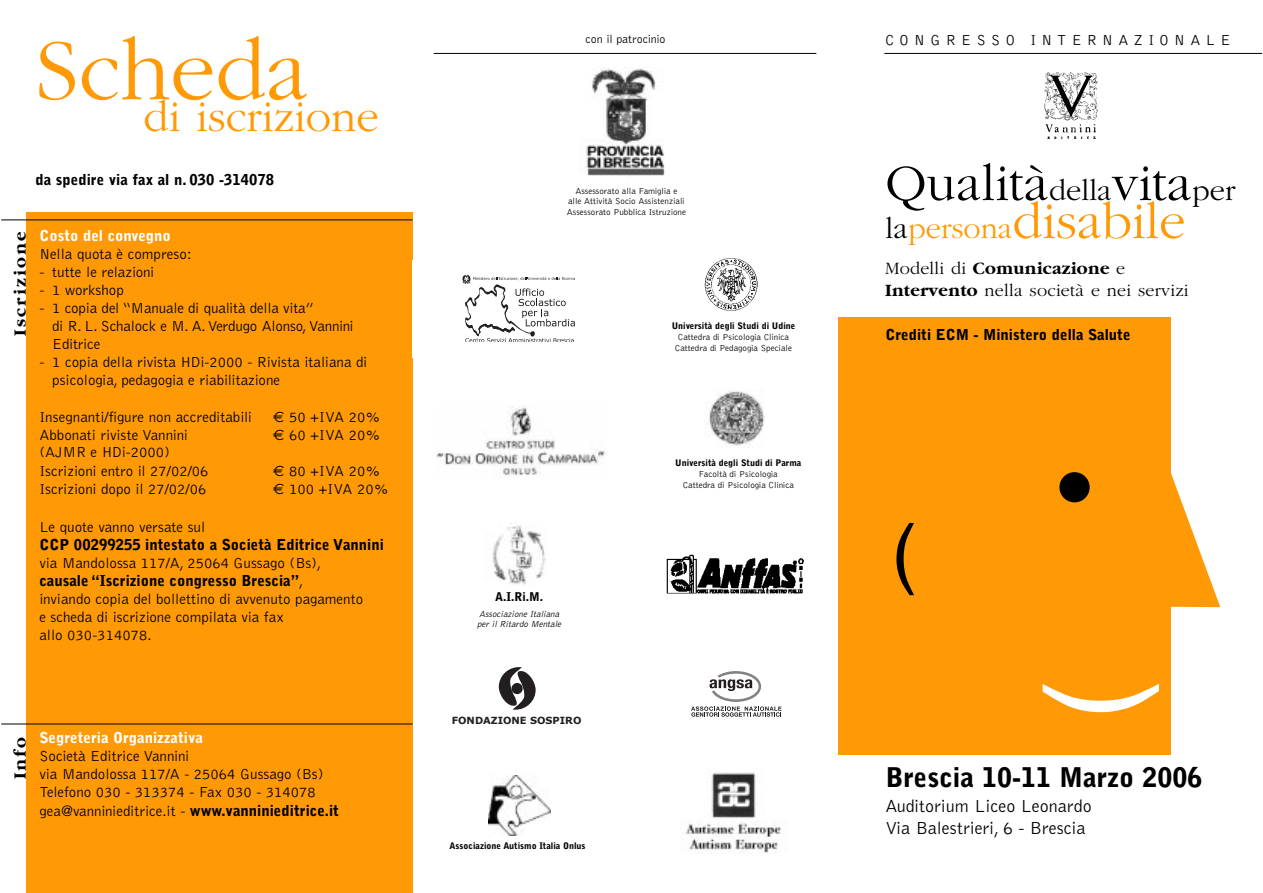
<style>
.page{position:relative;width:1263px;height:893px;background:#fff}
.page>*{position:absolute;margin:0;border:0;box-sizing:border-box;transform-origin:0 0}
.t1{font:124.65px "Helvetica";color:#fff}
.t2{font:300 90px "Garamond";color:#ff9906}
.t3{font:77.4px "Helvetica";color:#000}
.t4{font:300 52.8px/38px "Garamond";color:#000}
.t5{font:300 45px "Garamond";color:#ff9906}
.t6{font:900 27px "Bell Gothic";color:#000}
.t7{font:300 18px/21.6px "Garamond";letter-spacing:.015em;color:#000}
.t8{font:300 18px/21.6px "Bell Gothic";color:#000}
.t9{font:700 18px "Garamond";letter-spacing:.125em;color:#000}
.t10{font:300 15px/18px "Bell Gothic";color:#000}
.t11{font:900 15px "Bell Gothic";color:#000}
.t12{font:900 15px "Bell Gothic";color:#fff}
.t13{font:300 15px "Bell Gothic";letter-spacing:.36em;color:#000}
.t14{font:300 12px "Bell Gothic";letter-spacing:-.01em;color:#000}
.t15{font:900 12px "Bell Gothic";color:#000}
.t16{font:700 9.9px "Verdana";color:#231f20}
.t17{font:300 9px/10.8px "Bell Gothic";color:#000;text-align:center}
.t18{font:900 9px "Bell Gothic";color:#000}
.t19{font:italic 300 9px/10.8px "Bell Gothic";color:#000}
.s1{font-family:"Euro Sans";font-weight:400}
.s2{font-weight:900}
.s3{font-size:30.6px}
.s4{font-size:30.6px;color:#ff9906}
.s5{color:#ff9906}
.s6{font-weight:700}
</style>
<div class="page">
<div style="left:838px;top:318px;width:333px;height:437px;background:#ff9906"></div>
<svg style="left:1171px;top:473px;width:49px;height:134px"></svg>
<div style="left:1059px;top:472px;width:31px;height:30px;background:#000;border-radius:50%"></div>
<hr style="left:884px;top:53px;width:378px;height:1px;background:#000">
<hr style="left:434px;top:53px;width:382px;height:1px;background:#000">
<img style="left:1044px;top:72px;width:54px;height:49px">
<img style="left:1046px;top:125px;width:50px;height:13px">
<div style="left:26px;top:213px;width:386px;height:679px;background:#ff9906"></div>
<hr style="left:1px;top:723px;width:411px;height:1px;background:#000">
<hr style="left:1px;top:219px;width:411px;height:1px;background:#000">
<svg style="left:462px;top:275px;width:113px;height:67px"></svg>
<img style="left:436px;top:407px;width:169px;height:68px">
<img style="left:492px;top:525px;width:54px;height:60px">
<img style="left:709px;top:391px;width:56px;height:55px">
<img style="left:704px;top:258px;width:54px;height:53px">
<svg style="left:499px;top:667px;width:37px;height:42px"></svg>
<img style="left:489px;top:775px;width:61px;height:60px">
<img style="left:685px;top:772px;width:97px;height:81px">
<svg style="left:691px;top:671px;width:90px;height:45px"></svg>
<img style="left:667px;top:554px;width:137px;height:40px">
<img style="left:586px;top:68px;width:79px;height:108px">
<h2 class="t2" style="left:36px;top:35px;width:275px">Scheda</h2>
<h3 class="t5" style="left:144px;top:99px;width:237px">di iscrizione</h3>
<p class="t11" style="left:36px;top:174px;width:240px">da spedire via fax al n. 030 -314078</p>
<p class="t9" style="left:13px;top:336px;width:106px;rotate:-90deg">Iscrizione</p>
<p class="t12" style="left:39px;top:230px;width:133px">Costo del convegno</p>
<p class="t10" style="left:39px;top:245px;width:154px">Nella quota è compreso:</p>
<p class="t10" style="left:39px;top:263px;width:117px">- tutte le relazioni</p>
<p class="t10" style="left:39px;top:281px;width:86px">- 1 workshop</p>
<p class="t10" style="left:52px;top:299px;width:303px;text-indent:-13px">- 1 copia del “Manuale di qualità della vita”<br>di R. L. Schalock e M. A. Verdugo Alonso, Vannini<br>Editrice</p>
<p class="t10" style="left:52px;top:353px;width:317px;text-indent:-13px">- 1 copia della rivista HDi-2000 - Rivista italiana di psicologia, pedagogia e riabilitazione</p>
<p class="t10" style="left:39px;top:409px;width:214px">Insegnanti/figure non accreditabili</p>
<p class="t10" style="left:273px;top:409px;width:109px"><span class="s1">€</span> 50 +IVA 20%</p>
<p class="t10" style="left:39px;top:427px;width:150px">Abbonati riviste Vannini</p>
<p class="t10" style="left:273px;top:427px;width:109px"><span class="s1">€</span> 60 +IVA 20%</p>
<p class="t10" style="left:39px;top:443px;width:171px;line-height:19.4px">(AJMR e HDi-2000)<br>Iscrizioni entro il 27/02/06</p>
<p class="t10" style="left:273px;top:463px;width:109px"><span class="s1">€</span> 80 +IVA 20%</p>
<p class="t10" style="left:39px;top:481px;width:168px">Iscrizioni dopo il 27/02/06</p>
<p class="t10" style="left:273px;top:481px;width:117px"><span class="s1">€</span> 100 +IVA 20%</p>
<p class="t10" style="left:39px;top:519px;width:167px">Le quote vanno versate sul</p>
<p class="t11" style="left:39px;top:539px;width:346px">CCP 00299255 intestato a Società Editrice Vannini</p>
<p class="t10" style="left:39px;top:554px;width:325px">via Mandolossa 117/A, 25064 Gussago (Bs), <span class="s2">causale “Iscrizione congresso Brescia”</span>,<br>inviando copia del bollettino di avvenuto pagamento e scheda di iscrizione compilata via fax<br>allo 030-314078.</p>
<p class="t9" style="left:13px;top:779px;width:44px;rotate:-90deg">Info</p>
<p class="t12" style="left:39px;top:732px;width:165px">Segreteria Organizzativa</p>
<p class="t10" style="left:39px;top:748px;width:301px">Società Editrice Vannini<br>via Mandolossa 117/A - 25064 Gussago (Bs)<br>Telefono 030 - 313374 - Fax 030 - 314078 gea@vanninieditrice.it - <span class="s2">www.vanninieditrice.it</span></p>
<p class="t14" style="left:585px;top:35px;width:82px">con il patrocinio</p>
<p class="t17" style="left:567px;top:186px;width:121px">Assessorato alla Famiglia e<br>alle Attività Socio Assistenziali<br>Assessorato Pubblica Istruzione</p>
<p class="t18" style="left:672px;top:323px;width:125px">Università degli Studi di Udine</p>
<p class="t17" style="left:675px;top:332px;width:119px">Cattedra di Psicologia Clinica<br>Cattedra di Pedagogia Speciale</p>
<p class="t15" style="left:495px;top:592px;width:50px">A.I.Ri.M.</p>
<p class="t19" style="left:477px;top:608px;width:87px">Associazione Italiana per il Ritardo Mentale</p>
<p class="t16" style="left:452px;top:716px;width:131px">FONDAZIONE SOSPIRO</p>
<p class="t18" style="left:450px;top:842px;width:138px">Associazione Autismo Italia Onlus</p>
<p class="t18" style="left:675px;top:460px;width:128px">Università degli Studi di Parma</p>
<p class="t17" style="left:683px;top:469px;width:113px">Facoltà di Psicologia<br>Cattedra di Psicologia Clinica</p>
<p class="t13" style="left:885px;top:35px;width:347px">CONGRESSO INTERNAZIONALE</p>
<h3 class="t4" style="left:885px;top:168px;width:352px">Qualità<span class="s3">della</span>vita<span class="s3">per la</span><span class="s4">persona</span><span class="s5">disabile</span></h3>
<p class="t7" style="left:885px;top:259px;width:305px">Modelli di <span class="s6">Comunicazione</span> e<br><span class="s6">Intervento</span> nella società e nei servizi</p>
<p class="t11" style="left:885px;top:328px;width:247px">Crediti ECM - Ministero della Salute</p>
<h3 class="t3" style="left:891px;top:524px;width:27px">(</h3>
<h1 class="t1" style="left:1044px;top:720px;width:43px;rotate:-90deg">(</h1>
<h3 class="t6" style="left:885px;top:767px;width:319px">Brescia 10-11 Marzo 2006</h3>
<p class="t8" style="left:885px;top:796px;width:208px">Auditorium Liceo Leonardo<br>Via Balestrieri, 6 - Brescia</p>
</div>
